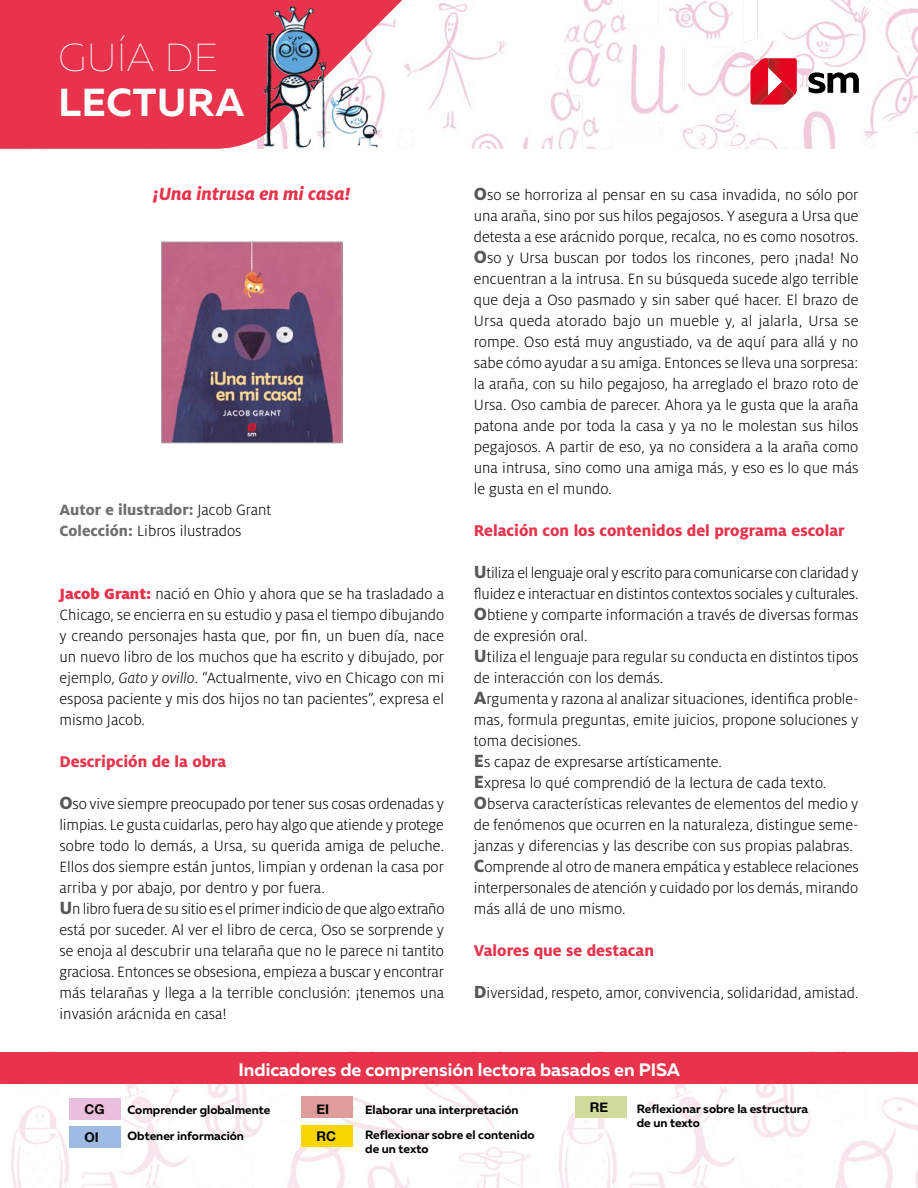
<style>
.page{position:relative;width:918px;height:1188px;background:#fff}
.page>*{position:absolute;margin:0;border:0;box-sizing:border-box;transform-origin:0 0}
.t1{font:700 39px "Muller";letter-spacing:.02em;color:#fff}
.t2{font:100 39px "Muller";letter-spacing:.02em;color:#fff}
.t3{font:italic 800 19.5px "Milo Pro";color:#e7344c}
.t4{font:700 18px "Muller";color:#fff}
.t5{font:800 17.25px "Milo Pro";color:#e7344c}
.t6{font:300 16.5px/21px "Milo Pro";color:#000;text-align:justify}
.t7{font:800 16.5px/21px "Milo Pro";color:#706f6f}
.t8{font:700 13.35px "Helvetica Neue";color:#000}
.t9{font:700 12px/25.2px "Muller";color:#000}
.s1{font-weight:300;color:#000}
.s2{font-weight:900;color:#e7344c}
.s3{font-style:italic}
.s4{font-weight:800;font-size:19.5px;color:#575756}
</style>
<div class="page">
<img style="left:427px;top:0;width:490px;height:149px">
<svg style="left:0;top:0;width:427px;height:149px;background:#ea5165"></svg>
<svg style="left:917px;top:8px;width:1px;height:125px"></svg>
<img style="left:0;top:1083px;width:918px;height:105px">
<div style="left:0;top:1052px;width:918px;height:31px;background:#e7344c"></div>
<div style="left:70px;top:1098px;width:51px;height:21px;background:#e9bfdb"></div>
<div style="left:302px;top:1097px;width:51px;height:21px;background:#de9c9a"></div>
<div style="left:70px;top:1127px;width:51px;height:21px;background:#9dbbe3"></div>
<div style="left:302px;top:1125px;width:51px;height:22px;background:#f5d600"></div>
<div style="left:575px;top:1097px;width:51px;height:21px;background:#d0db9c"></div>
<img style="left:242px;top:0;width:144px;height:149px">
<svg style="left:808px;top:72px;width:51px;height:21px"></svg>
<svg style="left:750px;top:58px;width:47px;height:47px;background:#df3849"></svg>
<img style="left:163px;top:244px;width:177px;height:197px">
<div style="left:161px;top:242px;width:181px;height:201px;border:1px solid #a8a8a7"></div>
<h1 class="t2" style="left:59px;top:35px;width:161px">GUÍA DE</h1>
<h1 class="t1" style="left:59px;top:78px;width:187px">LECTURA</h1>
<p class="t3" style="left:153px;top:182px;width:199px">¡Una intrusa en mi casa!</p>
<p class="t7" style="left:60px;top:499px;width:213px">Autor e ilustrador: <span class="s1">Jacob Grant<br></span>Colección: <span class="s1">Libros ilustrados</span></p>
<p class="t6" style="left:60px;top:583px;width:386px"><span class="s2">Jacob Grant:</span> nació en Ohio y ahora que se ha trasladado a Chicago, se encierra en su estudio y pasa el tiempo dibujando y creando personajes hasta que, por fin, un buen día, nace un nuevo libro de los muchos que ha escrito y dibujado, por ejemplo, <span class="s3">Gato y ovillo</span>. “Actualmente, vivo en Chicago con mi esposa paciente y mis dos hijos no tan pacientes”, expresa el mismo Jacob.</p>
<p class="t5" style="left:60px;top:751px;width:168px">Descripción de la obra</p>
<p class="t6" style="left:60px;top:793px;width:386px;text-align:left"><span class="s4">O</span>so vive siempre preocupado por tener sus cosas ordenadas y limpias. Le gusta cuidarlas, pero hay algo que atiende y protege sobre todo lo demás, a Ursa, su querida amiga de peluche.<br>Ellos dos siempre están juntos, limpian y ordenan la casa por arriba y por abajo, por dentro y por fuera.<br><span class="s4">U</span>n libro fuera de su sitio es el primer indicio de que algo extraño está por suceder. Al ver el libro de cerca, Oso se sorprende y se enoja al descubrir una telaraña que no le parece ni tantito graciosa. Entonces se obsesiona, empieza a buscar y encontrar más telarañas y llega a la terrible conclusión: ¡tenemos una invasión arácnida en casa!</p>
<p class="t6" style="left:474px;top:184px;width:386px"><span class="s4">O</span>so se horroriza al pensar en su casa invadida, no sólo por una araña, sino por sus hilos pegajosos. Y asegura a Ursa que detesta a ese arácnido porque, recalca, no es como nosotros.<br><span class="s4">O</span>so y Ursa buscan por todos los rincones, pero ¡nada! No encuentran a la intrusa. En su búsqueda sucede algo terrible que deja a Oso pasmado y sin saber qué hacer. El brazo de Ursa queda atorado bajo un mueble y, al jalarla, Ursa se rompe. Oso está muy angustiado, va de aquí para allá y no sabe cómo ayudar a su amiga. Entonces se lleva una sorpresa: la araña, con su hilo pegajoso, ha arreglado el brazo roto de Ursa. Oso cambia de parecer. Ahora ya le gusta que la araña patona ande por toda la casa y ya no le molestan sus hilos pegajosos. A partir de eso, ya no considera a la araña como una intrusa, sino como una amiga más, y eso es lo que más le gusta en el mundo.</p>
<p class="t5" style="left:474px;top:520px;width:372px">Relación con los contenidos del programa escolar</p>
<p class="t6" style="left:474px;top:562px;width:386px;text-align:left"><span class="s4">U</span>tiliza el lenguaje oral y escrito para comunicarse con claridad y fluidez e interactuar en distintos contextos sociales y culturales.<br><span class="s4">O</span>btiene y comparte información a través de diversas formas de expresión oral.<br><span class="s4">U</span>tiliza el lenguaje para regular su conducta en distintos tipos de interacción con los demás.<br><span class="s4">A</span>rgumenta y razona al analizar situaciones, identifica proble&shy;mas, formula preguntas, emite juicios, propone soluciones y toma decisiones.<br><span class="s4">E</span>s capaz de expresarse artísticamente.<br><span class="s4">E</span>xpresa lo qué comprendió de la lectura de cada texto.<br><span class="s4">O</span>bserva características relevantes de elementos del medio y de fenómenos que ocurren en la naturaleza, distingue seme&shy;janzas y diferencias y las describe con sus propias palabras.<br><span class="s4">C</span>omprende al otro de manera empática y establece relaciones interpersonales de atención y cuidado por los demás, mirando más allá de uno mismo.</p>
<p class="t5" style="left:474px;top:940px;width:182px">Valores que se destacan</p>
<p class="t6" style="left:474px;top:982px;width:386px"><span class="s4">D</span>iversidad, respeto, amor, convivencia, solidaridad, amistad.</p>
<p class="t4" style="left:239px;top:1058px;width:443px">Indicadores de comprensión lectora basados en PISA</p>
<p class="t8" style="left:84px;top:1099px;width:22px">CG</p>
<p class="t8" style="left:317px;top:1099px;width:14px">EI</p>
<p class="t8" style="left:84px;top:1127px;width:16px">OI</p>
<p class="t8" style="left:317px;top:1126px;width:21px">RC</p>
<p class="t9" style="left:128px;top:1097px;width:144px">Comprender globalmente</p>
<p class="t9" style="left:365px;top:1097px;width:171px">Elaborar una interpretación<br>Reflexionar sobre el contenido</p>
<p class="t9" style="left:365px;top:1136px;width:65px">de un texto</p>
<p class="t9" style="left:128px;top:1123px;width:118px">Obtener información</p>
<p class="t8" style="left:590px;top:1097px;width:20px">RE</p>
<p class="t9" style="left:637px;top:1101px;width:173px;line-height:14.4px">Reflexionar sobre la estructura de un texto</p>
</div>
